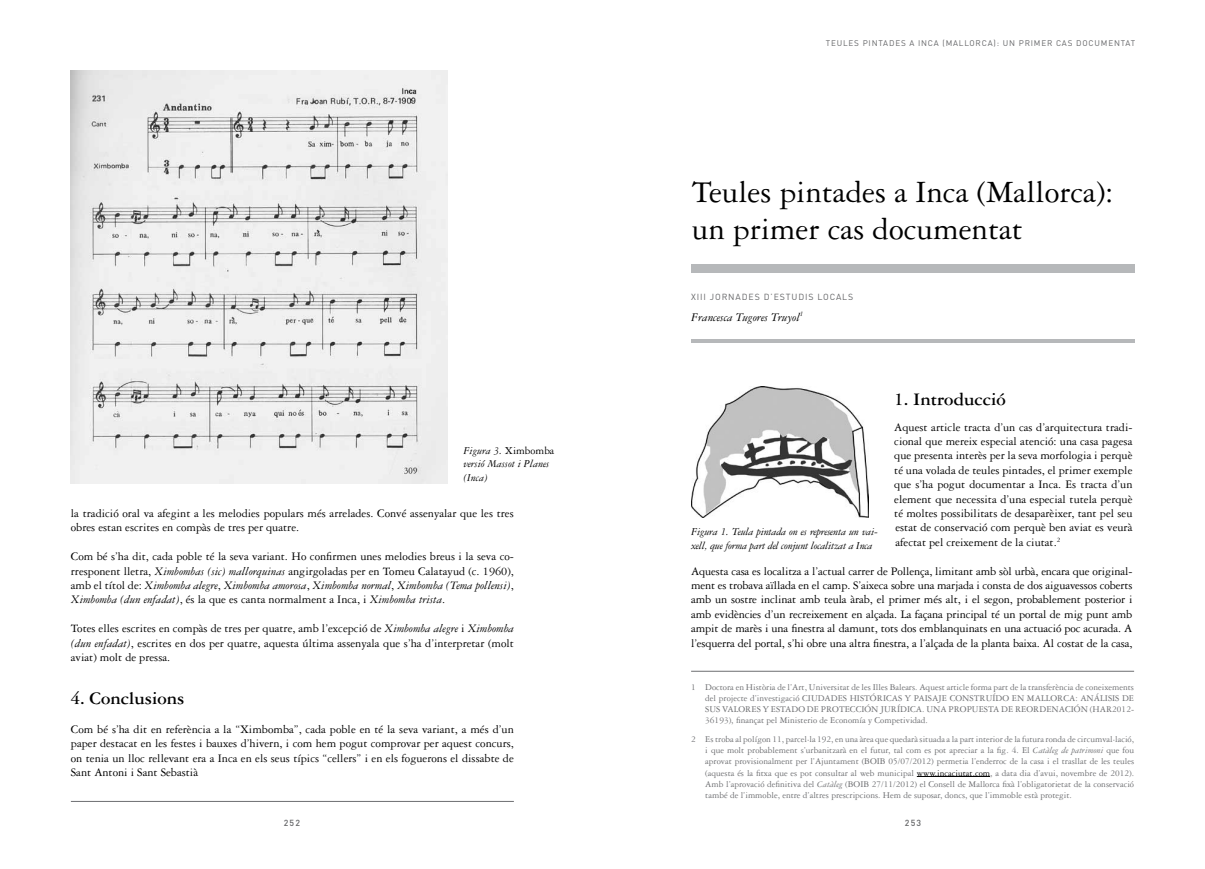
<style>
.page{position:relative;width:1205px;height:869px;background:#fff}
.page>*{position:absolute;margin:0;border:0;box-sizing:border-box;transform-origin:0 0}
.t1{font:33px/36.9px "Garamond Three";color:#000}
.t2{font:700 18.75px "Garamond Three";color:#000}
.t3{font:italic 12.5px "Garamond Three";color:#000}
.t4{font:12.25px/14.4px "Garamond Three";color:#000;text-align:justify}
.t5{font:italic 11.25px/13.5px "Garamond Three";letter-spacing:-.015em;color:#000}
.t6{font:9.38px/11.2px "Garamond Three";color:#6d6e71;text-align:justify}
.t7{font:8.75px "DIN";letter-spacing:.1em;color:#636466}
.t8{font:500 8.75px "DIN";letter-spacing:.14em;color:#636466}
.t9{font:8.12px "DIN";letter-spacing:.1em;color:#636466}
.s1{font-style:normal}
.s2{font-style:italic}
.s3{color:#000}
</style>
<div class="page">
<hr style="left:691px;top:670px;width:443px;height:1px;background:#6d6e71">
<hr style="left:917px;top:775px;width:73px;height:1px;background:#000">
<div style="left:691px;top:264px;width:443px;height:9px;background:#b6b8ba"></div>
<hr style="left:691px;top:339px;width:443px;height:4px;background:#b6b8ba">
<img style="left:691px;top:386px;width:177px;height:131px">
<hr style="left:71px;top:800px;width:443px;height:1px;background:#6d6e71">
<img style="left:71px;top:71px;width:376px;height:412px">
<p class="t9" style="left:826px;top:38px;width:311px">TEULES PI NTADES A I NCA (MALLORCA): UN PRIM ER CAS DOCUM ENTAT</p>
<h1 class="t1" style="left:692px;top:174px;width:423px">Teules pintades a Inca (Mallorca): un primer cas documentat</h1>
<p class="t5" style="left:463px;top:443px;width:92px">Figura 3. <span class="s1">Ximbomba </span>versió Massot i Planes (Inca)</p>
<p class="t4" style="left:71px;top:506px;width:444px">la tradició oral va afegint a les melodies populars més arrelades. Convé assenyalar que les tres obres estan escrites en compàs de tres per quatre.</p>
<p class="t4" style="left:71px;top:549px;width:444px">Com bé s’ha dit, cada poble té la seva variant. Ho confirmen unes melodies breus i la seva co&shy;rresponent lletra, <span class="s2">Ximbombas (sic) mallorquinas</span> angirgoladas per en Tomeu Calatayud (c. 1960), amb el títol de: <span class="s2">Ximbomba alegre</span>, <span class="s2">Ximbomba amorosa</span>, <span class="s2">Ximbomba normal</span>, <span class="s2">Ximbomba (Tema pollensi)</span>, <span class="s2">Ximbomba (dun enfadat)</span>, és la que es canta normalment a Inca, i <span class="s2">Ximbomba trista</span>.</p>
<p class="t4" style="left:71px;top:621px;width:444px">Totes elles escrites en compàs de tres per quatre, amb l’excepció de <span class="s2">Ximbomba alegre</span> i <span class="s2">Ximbomba (dun enfadat)</span>, escrites en dos per quatre, aquesta última assenyala que s’ha d’interpretar (molt aviat) molt de pressa.</p>
<h2 class="t2" style="left:71px;top:687px;width:115px">4. Conclusions</h2>
<p class="t4" style="left:71px;top:721px;width:444px">Com bé s’ha dit en referència a la “Ximbomba”, cada poble en té la seva variant, a més d’un paper destacat en les festes i bauxes d’hivern, i com hem pogut comprovar per aquest concurs, on tenia un lloc rellevant era a Inca en els seus típics “cellers” i en els foguerons el dissabte de Sant Antoni i Sant Sebastià</p>
<p class="t7" style="left:691px;top:291px;width:164px">XIII JORNADES D’ESTUDIS LOCALS</p>
<p class="t3" style="left:691px;top:310px;width:114px">Francesca Tugores Truyol<sup>1</sup></p>
<h2 class="t2" style="left:894px;top:389px;width:113px">1. Introducció</h2>
<p class="t4" style="left:894px;top:419px;width:240px">Aquest article tracta d’un cas d’arquitectura tradi&shy;cional que mereix especial atenció: una casa pagesa que presenta interès per la seva morfologia i perquè té una volada de teules pintades, el primer exemple que s’ha pogut documentar a Inca. Es tracta d’un element que necessita d’una especial tutela perquè té moltes possibilitats de desaparèixer, tant pel seu estat de conservació com perquè ben aviat es veurà afectat pel creixement de la ciutat.<sup>2</sup></p>
<p class="t4" style="left:691px;top:563px;width:443px">Aquesta casa es localitza a l’actual carrer de Pollença, limitant amb sòl urbà, encara que original&shy;ment es trobava aïllada en el camp. S’aixeca sobre una marjada i consta de dos aiguavessos coberts amb un sostre inclinat amb teula àrab, el primer més alt, i el segon, probablement posterior i amb evidències d’un recreixement en alçada. La façana principal té un portal de mig punt amb ampit de marès i una finestra al damunt, tots dos emblanquinats en una actuació poc acurada. A l’esquerra del portal, s’hi obre una altra finestra, a l’alçada de la planta baixa. Al costat de la casa,</p>
<p class="t6" style="left:705px;top:681px;width:430px;text-indent:-14px">1 Doctora en Història de l’Art, Universitat de les Illes Balears. Aquest article forma part de la transferència de coneixements del projecte d’investigació CIUDADES HISTÓRICAS Y PAISAJE CONSTRUÍDO EN MALLORCA: ANÁLISIS DE SUS VALORES Y ESTADO DE PROTECCIÓN JURÍDICA. UNA PROPUESTA DE REORDENACIÓN (HAR2012- 36193), finançat pel Ministerio de Economía y Competividad.</p>
<p class="t6" style="left:705px;top:733px;width:430px;text-indent:-14px">2 Es troba al polígon 11, parcel·la 192, en una àrea que quedarà situada a la part interior de la futura ronda de circumval·lació, i que molt probablement s’urbanitzarà en el futur, tal com es pot apreciar a la fig. 4. El <span class="s2">Catàleg de patrimoni</span> que fou aprovat provisionalment per l’Ajuntament (BOIB 05/07/2012) permetia l’enderroc de la casa i el trasllat de les teules (aquesta és la fitxa que es pot consultar al web municipal <span class="s3">www.incaciutat.com</span>, a data dia d’avui, novembre de 2012).<br>Amb l’aprovació definitiva del <span class="s2">Catàleg</span> (BOIB 27/11/2012) el Consell de Mallorca fixà l’obligatorietat de la conservació també de l’immoble, entre d’altres prescripcions. Hem de suposar, doncs, que l’immoble està protegit.</p>
<p class="t5" style="left:691px;top:525px;width:188px">Figura 1. Teula pintada on es representa un vai&shy;xell, que forma part del conjunt localitzat a Inca</p>
<p class="t8" style="left:284px;top:816px;width:18px">252</p>
<p class="t8" style="left:905px;top:816px;width:18px">253</p>
</div>
